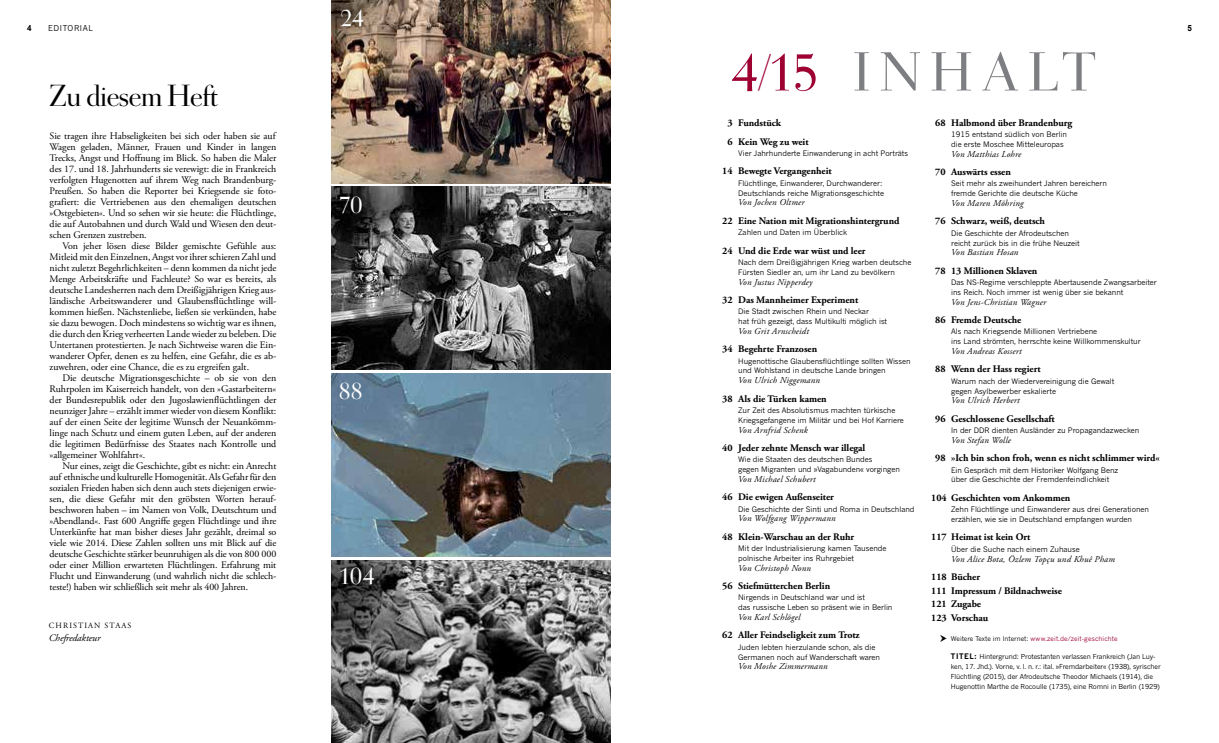
<style>
.page{position:relative;width:1219px;height:743px;background:#fff}
.page>*{position:absolute;margin:0;border:0;box-sizing:border-box;transform-origin:0 0}
.t1{font:53.8px "Zeit Tiemann Leicht";letter-spacing:.195em;color:#7c7e81}
.t2{font:30px "Zeit Tiemann Leicht";letter-spacing:-.015em;color:#000}
.t3{font:24px "Zeit Tiemann Leicht";color:#fff}
.t4{font:10px/11px "Zeit Garamond Pro";letter-spacing:-.005em;color:#000;text-align:justify}
.t5{font:700 10px/13.5px "Zeit Garamond Pro";letter-spacing:-.005em;color:#000}
.t6{font:italic 10px "Zeit Garamond Pro";letter-spacing:-.005em;color:#000}
.t7{font:italic 9px "Zeit Garamond Pro";letter-spacing:.025em;color:#000}
.t8{font:700 8.6px "Arial";color:#000;scale:.93 1}
.t9{font:8px "Zeit Garamond Pro";letter-spacing:.135em;color:#000}
.t10{font:8px "Zeit News Gothic MT Pro";letter-spacing:.075em;color:#000}
.t11{font:7.5px/9.8px "Zeit News Gothic MT Pro";letter-spacing:-.005em;color:#000}
.t12{font:6.8px/9.8px "Zeit News Gothic MT Pro";letter-spacing:-.015em;color:#000}
.t13{font:6.5px "Zeit News Gothic MT Pro";letter-spacing:.005em;color:#9e0032}
.s1{color:#9e0032}
.s2{font-style:italic;font-size:50px;color:#9e0032}
.s3{font-weight:700;font-size:7.5px}
.s4{color:#000}
</style>
<div class="page">
<img style="left:331px;top:187px;width:279px;height:183px">
<img style="left:331px;top:560px;width:279px;height:183px">
<img style="left:331px;top:373px;width:279px;height:183px">
<img style="left:331px;top:0;width:279px;height:183px">
<h3 class="t3" style="left:340px;top:3px;width:25px">24</h3>
<p class="t8" style="left:27px;top:23px;width:6px">4</p>
<p class="t10" style="left:48px;top:23px;width:46px">EDITORIAL</p>
<p class="t8" style="left:1187px;top:23px;width:6px">5</p>
<h2 class="t2" style="left:50px;top:77px;width:170px">Zu diesem Heft</h2>
<p class="t4" style="left:50px;top:131px;width:228px">Sie tragen ihre Habseligkeiten bei sich oder haben sie auf Wagen geladen, Männer, Frauen und Kinder in langen Trecks, Angst und Hoffnung im Blick. So haben die Maler des 17. und 18. Jahrhunderts sie verewigt: die in Frankreich verfolgten Hugenotten auf ihrem Weg nach Brandenburg-Preußen. So haben die Reporter bei Kriegsende sie foto&shy;grafiert: die Vertriebenen aus den ehemaligen deutschen »Ostgebieten«. Und so sehen wir sie heute: die Flüchtlinge, die auf Autobahnen und durch Wald und Wiesen den deut&shy;schen Grenzen zustreben.</p>
<p class="t4" style="left:50px;top:241px;width:228px;text-indent:13px">Von jeher lösen diese Bilder gemischte Gefühle aus:<br>Mitleid mit den Einzelnen, Angst vor ihrer schieren Zahl und nicht zuletzt Begehrlichkeiten – denn kommen da nicht jede Menge Arbeitskräfte und Fachleute? So war es bereits, als deutsche Landesherren nach dem Dreißigjährigen Krieg aus&shy;ländische Arbeitswanderer und Glaubensflüchtlinge will&shy;kommen hießen. Nächstenliebe, ließen sie verkünden, habe sie dazu bewogen. Doch mindestens so wichtig war es ihnen, die durch den Krieg verheerten Lande wieder zu beleben. Die Untertanen protestierten. Je nach Sichtweise waren die Ein&shy;wanderer Opfer, denen es zu helfen, eine Gefahr, die es ab&shy;zuwehren, oder eine Chance, die es zu ergreifen galt.</p>
<p class="t4" style="left:50px;top:373px;width:228px;text-indent:13px">Die deutsche Migrationsgeschichte – ob sie von den Ruhrpolen im Kaiserreich handelt, von den »Gastarbeitern« der Bundesrepublik oder den Jugoslawienflüchtlingen der neunziger Jahre – erzählt immer wieder von diesem Konflikt: auf der einen Seite der legitime Wunsch der Neuankömm&shy;linge nach Schutz und einem guten Leben, auf der anderen die legitimen Bedürfnisse des Staates nach Kontrolle und »allgemeiner Wohlfahrt«.</p>
<p class="t4" style="left:50px;top:461px;width:228px;text-indent:13px">Nur eines, zeigt die Geschichte, gibt es nicht: ein Anrecht auf ethnische und kulturelle Homogenität. Als Gefahr für den sozialen Frieden haben sich denn auch stets diejenigen erwie&shy;sen, die diese Gefahr mit den gröbsten Worten herauf&shy;beschworen haben – im Namen von Volk, Deutschtum und »Abendland«. Fast 600 Angriffe gegen Flüchtlinge und ihre Unterkünfte hat man bisher dieses Jahr gezählt, dreimal so viele wie 2014. Diese Zahlen sollten uns mit Blick auf die deutsche Geschichte stärker beunruhigen als die von 800 000 oder einer Million erwarteten Flüchtlingen. Erfahrung mit Flucht und Einwanderung (und wahrlich nicht die schlech&shy;teste!) haben wir schließlich seit mehr als 400 Jahren.</p>
<p class="t9" style="left:49px;top:620px;width:84px">CHRISTIAN STAAS</p>
<p class="t6" style="left:49px;top:631px;width:53px">Chefredakteur</p>
<h3 class="t3" style="left:339px;top:190px;width:25px">70</h3>
<h3 class="t3" style="left:339px;top:376px;width:25px">88</h3>
<h3 class="t3" style="left:339px;top:561px;width:37px">104</h3>
<h1 class="t1" style="left:731px;top:39px;width:366px"><span class="s1">4</span><span class="s2">/</span><span class="s1">15</span> INHALT</h1>
<p class="t5" style="left:727px;top:114px;width:83px;line-height:18.3px">3 Fundstück<br>6 Kein Weg zu weit</p>
<p class="t11" style="left:738px;top:148px;width:171px">Vier Jahrhunderte Einwanderung in acht Porträts</p>
<p class="t5" style="left:722px;top:165px;width:111px">14 Bewegte Vergangenheit</p>
<p class="t11" style="left:738px;top:178px;width:147px">Flüchtlinge, Einwanderer, Durchwanderer:<br>Deutschlands reiche Migrationsgeschichte</p>
<p class="t7" style="left:738px;top:197px;width:68px">Von Jochen Oltmer</p>
<p class="t5" style="left:722px;top:214px;width:179px">22 Eine Nation mit Migrationshintergrund</p>
<p class="t11" style="left:738px;top:227px;width:110px">Zahlen und Daten im Überblick</p>
<p class="t5" style="left:722px;top:244px;width:145px">24 Und die Erde war wüst und leer</p>
<p class="t11" style="left:738px;top:257px;width:175px">Nach dem Dreißigjährigen Krieg warben deutsche<br>Fürsten Siedler an, um ihr Land zu bevölkern</p>
<p class="t7" style="left:738px;top:276px;width:76px">Von Justus Nipperdey</p>
<p class="t5" style="left:722px;top:293px;width:137px">32 Das Mannheimer Experiment</p>
<p class="t11" style="left:738px;top:307px;width:150px">Die Stadt zwischen Rhein und Neckar<br>hat früh gezeigt, dass Multikulti möglich ist</p>
<p class="t7" style="left:738px;top:325px;width:72px">Von Grit Arnscheidt</p>
<p class="t5" style="left:722px;top:342px;width:96px">34 Begehrte Franzosen</p>
<p class="t11" style="left:738px;top:356px;width:174px">Hugenottische Glaubensflüchtlinge sollten Wissen und Wohlstand in deutsche Lande bringen</p>
<p class="t7" style="left:738px;top:375px;width:83px">Von Ulrich Niggemann</p>
<p class="t5" style="left:722px;top:392px;width:106px">38 Als die Türken kamen</p>
<p class="t11" style="left:738px;top:405px;width:167px">Zur Zeit des Absolutismus machten türkische<br>Kriegsgefangene im Militär und bei Hof Karriere</p>
<p class="t7" style="left:738px;top:424px;width:71px">Von Arnfrid Schenk</p>
<p class="t5" style="left:722px;top:441px;width:145px">40 Jeder zehnte Mensch war illegal</p>
<p class="t11" style="left:738px;top:454px;width:163px">Wie die Staaten des deutschen Bundes<br>gegen Migranten und »Vagabunden« vorgingen</p>
<p class="t7" style="left:738px;top:473px;width:79px">Von Michael Schubert</p>
<p class="t5" style="left:722px;top:490px;width:113px">46 Die ewigen Außenseiter</p>
<p class="t11" style="left:738px;top:504px;width:178px">Die Geschichte der Sinti und Roma in Deutschland</p>
<p class="t7" style="left:738px;top:513px;width:99px">Von Wolfgang Wippermann</p>
<p class="t5" style="left:722px;top:530px;width:133px">48 Klein-Warschau an der Ruhr</p>
<p class="t11" style="left:738px;top:543px;width:150px">Mit der Industrialisierung kamen Tausende polnische Arbeiter ins Ruhrgebiet</p>
<p class="t7" style="left:738px;top:562px;width:74px">Von Christoph Nonn</p>
<p class="t5" style="left:722px;top:579px;width:110px">56 Stiefmütterchen Berlin</p>
<p class="t11" style="left:738px;top:593px;width:156px">Nirgends in Deutschland war und ist<br>das russische Leben so präsent wie in Berlin</p>
<p class="t7" style="left:738px;top:612px;width:63px">Von Karl Schlögel</p>
<p class="t5" style="left:722px;top:628px;width:139px">62 Aller Feindseligkeit zum Trotz</p>
<p class="t11" style="left:738px;top:642px;width:143px">Juden lebten hierzulande schon, als die<br>Germanen noch auf Wanderschaft waren</p>
<p class="t7" style="left:738px;top:661px;width:91px">Von Moshe Zimmermann</p>
<p class="t5" style="left:935px;top:116px;width:139px">68 Halbmond über Brandenburg</p>
<p class="t11" style="left:951px;top:129px;width:117px">1915 entstand südlich von Berlin die erste Moschee Mitteleuropas</p>
<p class="t7" style="left:951px;top:148px;width:72px">Von Matthias Lohre</p>
<p class="t5" style="left:935px;top:165px;width:77px">70 Auswärts essen</p>
<p class="t11" style="left:951px;top:179px;width:157px">Seit mehr als zweihundert Jahren bereichern fremde Gerichte die deutsche Küche</p>
<p class="t7" style="left:951px;top:198px;width:74px">Von Maren Möhring</p>
<p class="t5" style="left:935px;top:215px;width:111px">76 Schwarz, weiß, deutsch</p>
<p class="t11" style="left:951px;top:228px;width:130px">Die Geschichte der Afrodeutschen reicht zurück bis in die frühe Neuzeit</p>
<p class="t7" style="left:951px;top:247px;width:69px">Von Bastian Hosan</p>
<p class="t5" style="left:935px;top:264px;width:104px">78 13 Millionen Sklaven</p>
<p class="t11" style="left:951px;top:277px;width:207px">Das NS-Regime verschleppte Abertausende Zwangsarbeiter ins Reich. Noch immer ist wenig über sie bekannt</p>
<p class="t7" style="left:951px;top:296px;width:97px">Von Jens-Christian Wagner</p>
<p class="t5" style="left:935px;top:313px;width:88px">86 Fremde Deutsche</p>
<p class="t11" style="left:951px;top:327px;width:191px">Als nach Kriegsende Millionen Vertriebene<br>ins Land strömten, herrschte keine Willkommenskultur</p>
<p class="t7" style="left:951px;top:346px;width:72px">Von Andreas Kossert</p>
<p class="t5" style="left:935px;top:362px;width:107px">88 Wenn der Hass regiert</p>
<p class="t11" style="left:951px;top:376px;width:165px">Warum nach der Wiedervereinigung die Gewalt gegen Asylbewerber eskalierte</p>
<p class="t7" style="left:951px;top:395px;width:70px">Von Ulrich Herbert</p>
<p class="t5" style="left:935px;top:412px;width:121px">96 Geschlossene Gesellschaft</p>
<p class="t11" style="left:951px;top:425px;width:190px">In der DDR dienten Ausländer zu Propagandazwecken</p>
<p class="t7" style="left:951px;top:434px;width:61px">Von Stefan Wolle</p>
<p class="t5" style="left:935px;top:451px;width:226px">98 »Ich bin schon froh, wenn es nicht schlimmer wird«</p>
<p class="t11" style="left:951px;top:465px;width:169px">Ein Gespräch mit dem Historiker Wolfgang Benz über die Geschichte der Fremdenfeindlichkeit</p>
<p class="t5" style="left:931px;top:491px;width:141px">104 Geschichten vom Ankommen</p>
<p class="t11" style="left:951px;top:504px;width:199px">Zehn Flüchtlinge und Einwanderer aus drei Generationen erzählen, wie sie in Deutschland empfangen wurden</p>
<p class="t5" style="left:931px;top:530px;width:101px">117 Heimat ist kein Ort</p>
<p class="t11" style="left:951px;top:544px;width:130px">Über die Suche nach einem Zuhause</p>
<p class="t7" style="left:951px;top:553px;width:165px">Von Alice Bota, Özlem Topçu und Khuê Pham</p>
<p class="t5" style="left:931px;top:570px;width:132px">118 Bücher<br>111 Impressum / Bildnachweise<br>121 Zugabe<br>123 Vorschau</p>
<p class="t12" style="left:951px;top:652px;width:211px"><span class="s3">TITEL:</span> Hintergrund: Protestanten verlassen Frankreich (Jan Luy&shy;ken, 17. Jhd.). Vorne, v. l. n. r.: ital. »Fremdarbeiter« (1938), syrischer Flüchtling (2015), der Afrodeutsche Theodor Michaels (1914), die Hugenottin Marthe de Rocoulle (1735), eine Romni in Berlin (1929)</p>
<p class="t13" style="left:951px;top:634px;width:168px"><span class="s4">Weitere Texte im Internet:</span> www.zeit.de/zeit-geschichte</p>
</div>
